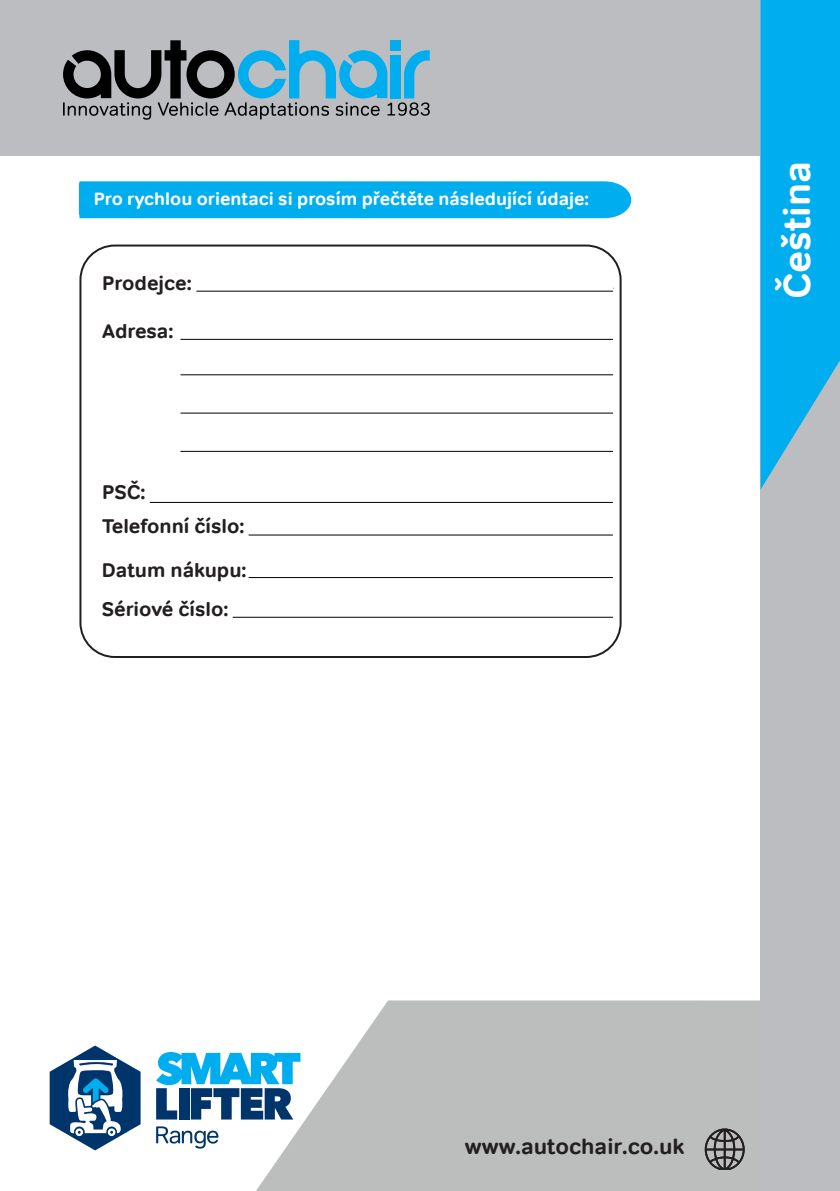
<style>
.page{position:relative;width:840px;height:1191px;background:#fff}
.page>*{position:absolute;margin:0;border:0;box-sizing:border-box;transform-origin:0 0}
.t1{font:700 38px "Tondo";color:#fff}
.t2{font:700 22px "Tondo";color:#231f20}
.t3{font:700 20px/34.4px "Tondo";color:#231f20}
.t4{font:700 18px/39.2px "Tondo";color:#231f20}
.t5{font:700 18px "Tondo";color:#fff}
</style>
<div class="page">
<div style="left:0;top:0;width:839px;height:155px;background:#bcbdc0"></div>
<svg style="left:256px;top:1000px;width:504px;height:191px;background:#c3c5c5"></svg>
<svg style="left:704px;top:1128px;width:40px;height:41px;background:#7c7b7c"></svg>
<svg style="left:156px;top:1126px;width:62px;height:22px"></svg>
<svg style="left:156px;top:1052px;width:144px;height:67px"></svg>
<svg style="left:50px;top:1045px;width:90px;height:105px"></svg>
<div style="left:760px;top:0;width:79px;height:1191px;background:#bcbdc0"></div>
<svg style="left:63px;top:40px;width:366px;height:80px"></svg>
<svg style="left:760px;top:0;width:79px;height:489px;background:#1ab0e8"></svg>
<div style="left:833px;top:0;width:6px;height:360px;background:#00aeef"></div>
<svg style="left:79px;top:181px;width:552px;height:37px;background:#18b5f0"></svg>
<div style="left:79px;top:183px;width:524px;height:31px;background:#00aeef"></div>
<hr style="left:172px;top:288px;width:441px;height:1px;background:#231f20">
<div style="left:79px;top:244px;width:542px;height:414px;border:2px solid #231f20;border-radius:34px"></div>
<div style="left:102px;top:274px;width:510px;height:17px;background:#fff"></div>
<hr style="left:196px;top:291px;width:416px;height:1px;background:#000001">
<hr style="left:180px;top:339px;width:432px;height:1px;background:#000001">
<hr style="left:180px;top:374px;width:432px;height:1px;background:#000001">
<hr style="left:180px;top:412px;width:432px;height:1px;background:#000001">
<hr style="left:180px;top:451px;width:432px;height:1px;background:#000001">
<hr style="left:150px;top:502px;width:462px;height:1px;background:#000001">
<hr style="left:248px;top:534px;width:364px;height:1px;background:#000001">
<hr style="left:248px;top:577px;width:364px;height:1px;background:#000001">
<hr style="left:232px;top:617px;width:380px;height:1px;background:#000001">
<p class="t5" style="left:94px;top:188px;width:496px">Pro rychlou orientaci si prosím přečtěte následující údaje:</p>
<p class="t3" style="left:102px;top:266px;width:91px">Prodejce:</p>
<p class="t3" style="left:102px;top:314px;width:73px">Adresa:</p>
<p class="t4" style="left:103px;top:262px;width:64px">Dealer:</p>
<p class="t4" style="left:103px;top:312px;width:79px">Address:</p>
<p class="t3" style="left:102px;top:474px;width:144px">PSČ:<br>Telefonní číslo:</p>
<p class="t3" style="left:102px;top:551px;width:146px;line-height:38.2px">Datum nákupu:<br>Sériové číslo:</p>
<p class="t4" style="left:105px;top:507px;width:138px">Phone Number:</p>
<p class="t4" style="left:103px;top:550px;width:140px">Purchase Date :<br>Serial Number:</p>
<h1 class="t1" style="left:773px;top:299px;width:139px;rotate:-90deg">Čeština</h1>
<p class="t2" style="left:464px;top:1132px;width:221px">www.autochair.co.uk</p>
</div>
